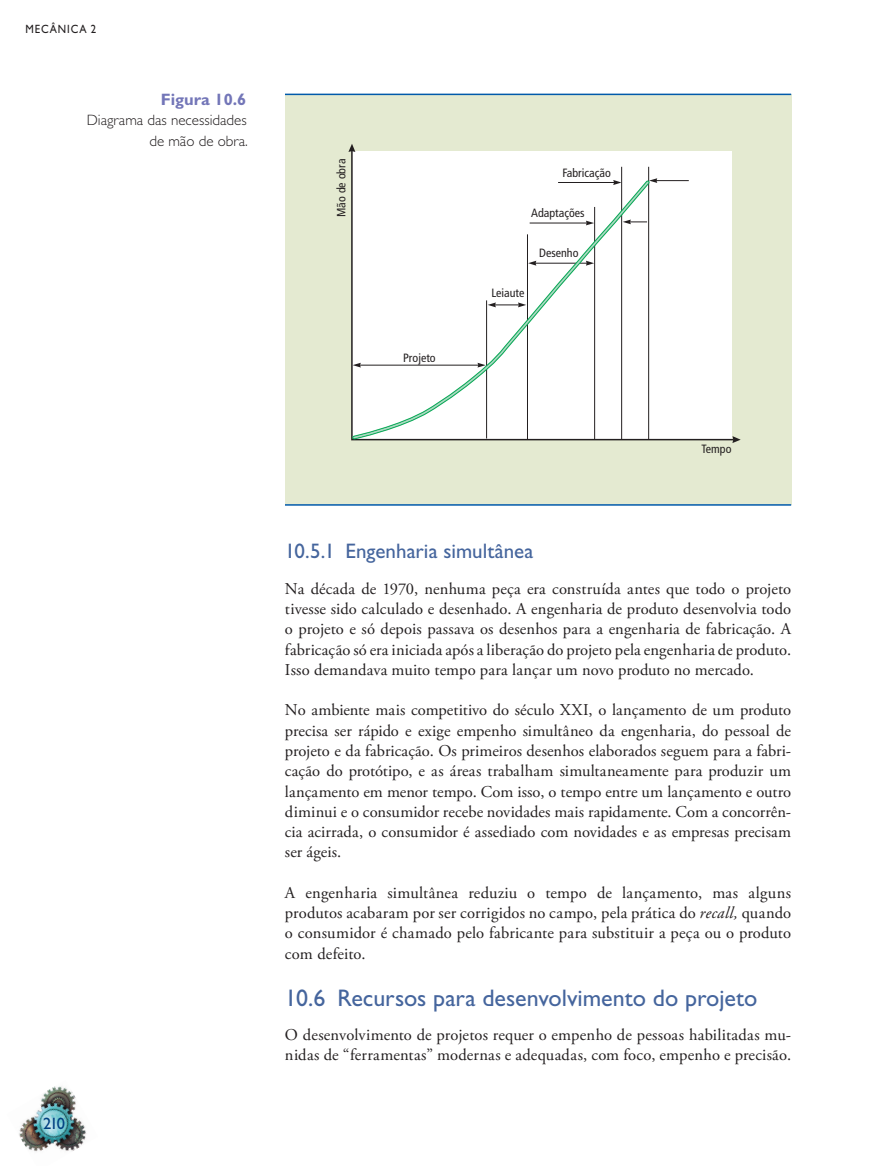
<style>
.page{position:relative;width:872px;height:1166px;background:#fff}
.page>*{position:absolute;margin:0;border:0;box-sizing:border-box;transform-origin:0 0}
.t1{font:24px "Gill Sans Std";color:#45659d}
.t2{font:21px "Gill Sans Std";color:#45659d}
.t3{font:16.5px/20.2px "Adobe Garamond Pro";letter-spacing:.01em;color:#231f20;text-align:justify}
.t4{font:700 16.5px "Gill Sans Std";color:#7376b8}
.t5{font:16.5px "Gill Sans Std";color:#014081}
.t6{font:300 15px/20.2px "Gill Sans Std";color:#231f20;text-align:right}
.t7{font:condensed 12px "Frutiger LT Std";color:#231f20}
.t8{font:12px "Gill Sans Std";letter-spacing:.085em;color:#231f20;scale:.9 1}
.s1{font-style:italic}
</style>
<div class="page">
<img style="left:19px;top:1086px;width:68px;height:66px">
<div style="left:285px;top:94px;width:506px;height:411px;background:#e4ead1"></div>
<hr style="left:285px;top:94px;width:506px;height:1px;background:#015aaa">
<hr style="left:285px;top:504px;width:506px;height:1px;background:#015aaa">
<div style="left:351px;top:151px;width:381px;height:290px;background:#fff"></div>
<hr style="left:621px;top:167px;width:1px;height:272px;background:#231f20">
<hr style="left:648px;top:167px;width:1px;height:272px;background:#231f20">
<svg style="left:351px;top:178px;width:300px;height:263px;background:#b8b8b6"></svg>
<div style="left:354px;top:182px;width:294px;height:256px;background:#fff"></div>
<svg style="left:348px;top:144px;width:7px;height:8px"></svg>
<svg style="left:732px;top:436px;width:8px;height:7px"></svg>
<hr style="left:558px;top:182px;width:58px;height:1px;background:#231f20">
<svg style="left:613px;top:180px;width:8px;height:5px"></svg>
<p class="t8" style="left:26px;top:22px;width:80px">mecânica 2</p>
<p class="t4" style="left:161px;top:90px;width:87px">Figura 10.6</p>
<p class="t6" style="left:87px;top:110px;width:162px">Diagrama das necessidades de mão de obra.</p>
<p class="t5" style="left:43px;top:1113px;width:23px">210</p>
<p class="t7" style="left:334px;top:217px;width:60px;rotate:-90deg">Mão de obra</p>
<p class="t7" style="left:403px;top:350px;width:34px">Projeto</p>
<p class="t7" style="left:562px;top:166px;width:50px">Fabricação</p>
<p class="t7" style="left:531px;top:206px;width:55px">Adaptações</p>
<p class="t7" style="left:539px;top:246px;width:41px">Desenho</p>
<p class="t7" style="left:491px;top:286px;width:35px">Leiaute</p>
<p class="t7" style="left:701px;top:441px;width:31px">Tempo</p>
<p class="t2" style="left:285px;top:538px;width:250px">10.5.1 Engenharia simultânea</p>
<p class="t3" style="left:285px;top:579px;width:508px">Na década de 1970, nenhuma peça era construída antes que todo o projeto tivesse sido calculado e desenhado. A engenharia de produto desenvolvia todo o projeto e só depois passava os desenhos para a engenharia de fabricação. A fabricação só era iniciada após a liberação do projeto pela engenharia de produto.<br>Isso demandava muito tempo para lançar um novo produto no mercado.</p>
<p class="t3" style="left:285px;top:700px;width:507px">No ambiente mais competitivo do século XXI, o lançamento de um produto precisa ser rápido e exige empenho simultâneo da engenharia, do pessoal de projeto e da fabricação. Os primeiros desenhos elaborados seguem para a fabri&shy;cação do protótipo, e as áreas trabalham simultaneamente para produzir um lançamento em menor tempo. Com isso, o tempo entre um lançamento e outro diminui e o consumidor recebe novidades mais rapidamente. Com a concorrên&shy;cia acirrada, o consumidor é assediado com novidades e as empresas precisam ser ágeis.</p>
<p class="t3" style="left:285px;top:882px;width:507px">A engenharia simultânea reduziu o tempo de lançamento, mas alguns produtos acabaram por ser corrigidos no campo, pela prática do <span class="s1">recall,</span> quando o consumidor é chamado pelo fabricante para substituir a peça ou o produto com defeito.</p>
<h1 class="t1" style="left:285px;top:983px;width:474px">10.6 Recursos para desenvolvimento do projeto</h1>
<p class="t3" style="left:285px;top:1024px;width:508px">O desenvolvimento de projetos requer o empenho de pessoas habilitadas mu&shy;nidas de “ferramentas” modernas e adequadas, com foco, empenho e precisão.</p>
</div>
